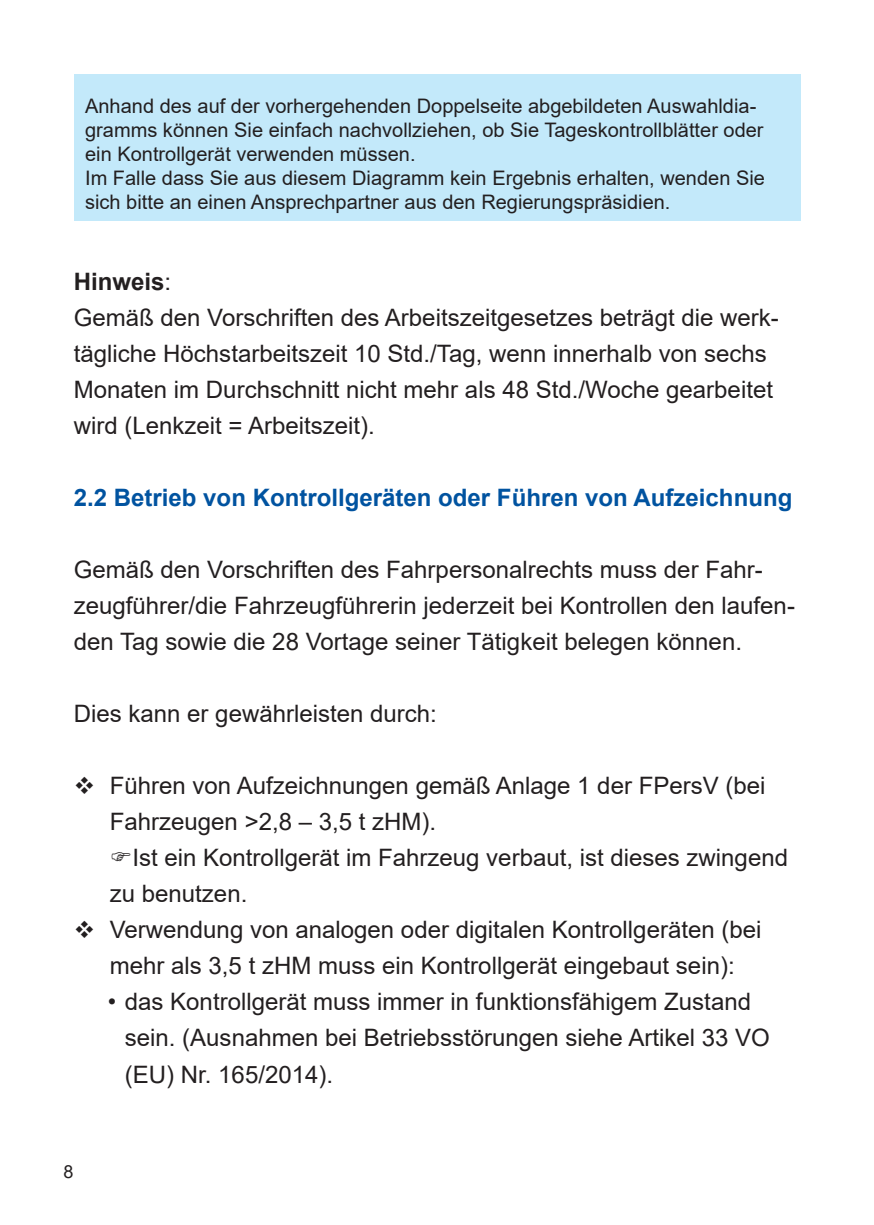
<style>
.page{position:relative;width:874px;height:1225px;background:#fff}
.page>*{position:absolute;margin:0;border:0;box-sizing:border-box;transform-origin:0 0}
.t1{font:24px/36px "Arial";color:#231f20}
.t2{font:700 24px "Arial";color:#0153a0}
.t3{font:20px/24px "Arial";color:#231f20}
.t4{font:18px "Arial";color:#231f20}
.s1{font-weight:700}
</style>
<div class="page">
<div style="left:74px;top:74px;width:725px;height:146px;background:#c3e9fa"></div>
<p class="t3" style="left:85px;top:94px;width:681px">Anhand des auf der vorhergehenden Doppelseite abgebildeten Auswahldia&shy;gramms können Sie einfach nachvollziehen, ob Sie Tageskontrollblätter oder ein Kontrollgerät verwenden müssen.<br>Im Falle dass Sie aus diesem Diagramm kein Ergebnis erhalten, wenden Sie sich bitte an einen Ansprechpartner aus den Regierungspräsidien.</p>
<p class="t1" style="left:74px;top:264px;width:706px"><span class="s1">Hinweis</span>:<br>Gemäß den Vorschriften des Arbeitszeitgesetzes beträgt die werk&shy;tägliche Höchstarbeitszeit 10 Std./Tag, wenn innerhalb von sechs Monaten im Durchschnitt nicht mehr als 48 Std./Woche gearbeitet wird (Lenkzeit = Arbeitszeit).</p>
<p class="t2" style="left:74px;top:481px;width:719px">2.2 Betrieb von Kontrollgeräten oder Führen von Aufzeichnung</p>
<p class="t1" style="left:74px;top:552px;width:722px">Gemäß den Vorschriften des Fahrpersonalrechts muss der Fahr&shy;zeugführer/die Fahrzeugführerin jederzeit bei Kontrollen den laufen&shy;den Tag sowie die 28 Vortage seiner Tätigkeit belegen können.</p>
<p class="t1" style="left:74px;top:696px;width:364px">Dies kann er gewährleisten durch:</p>
<p class="t4" style="left:63px;top:1159px;width:12px">8</p>
<p class="t1" style="left:110px;top:768px;width:657px">Führen von Aufzeichnungen gemäß Anlage 1 der FPersV (bei<br>Fahrzeugen &gt;2,8 – 3,5 t zHM).</p>
<p class="t1" style="left:110px;top:840px;width:679px;text-indent:23px">Ist ein Kontrollgerät im Fahrzeug verbaut, ist dieses zwingend zu benutzen.<br>Verwendung von analogen oder digitalen Kontrollgeräten (bei mehr als 3,5 t zHM muss ein Kontrollgerät eingebaut sein):</p>
<p class="t1" style="left:125px;top:984px;width:646px;text-indent:-17px">• das Kontrollgerät muss immer in funktionsfähigem Zustand sein. (Ausnahmen bei Betriebsstörungen siehe Artikel 33 VO (EU) Nr. 165/2014).</p>
</div>
